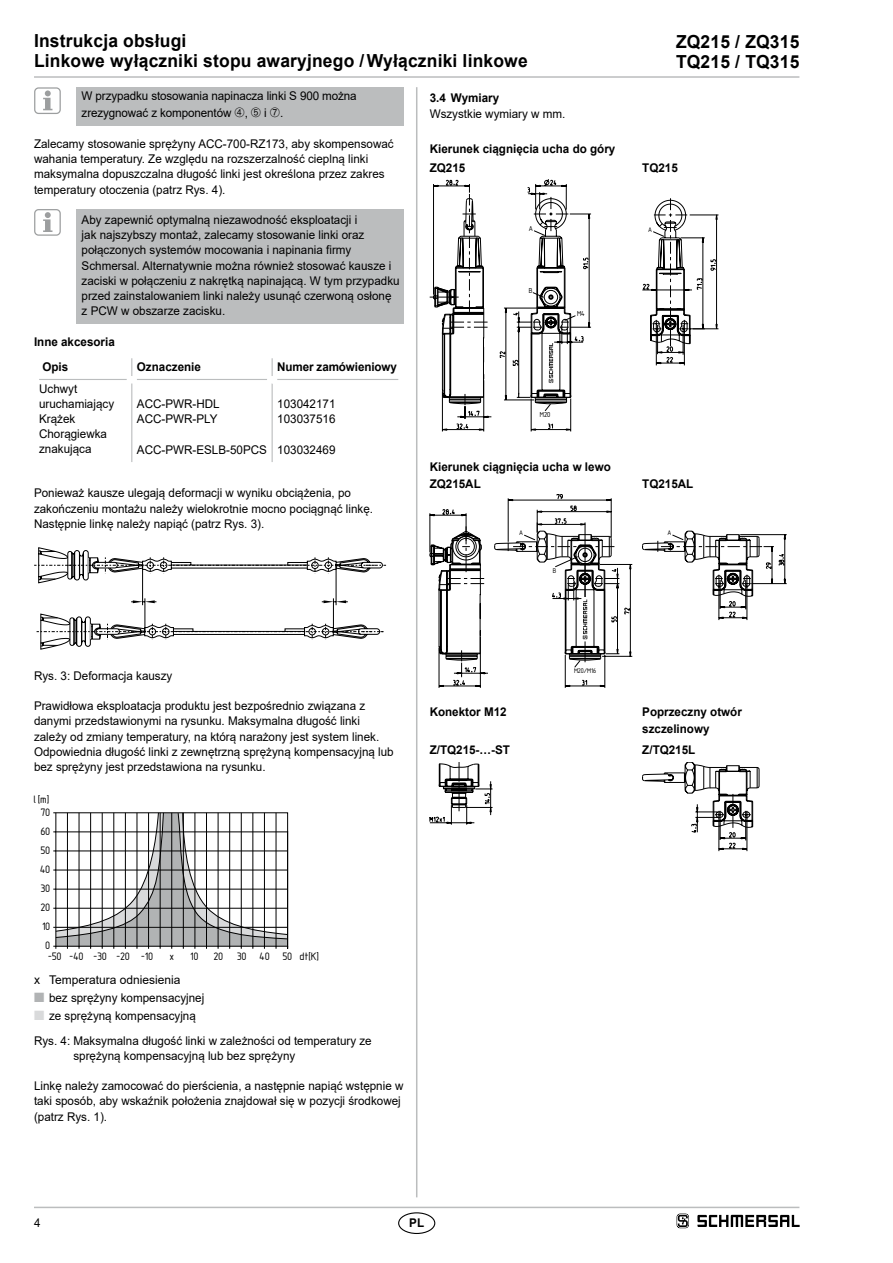
<style>
.page{position:relative;width:893px;height:1263px;background:#fff}
.page>*{position:absolute;margin:0;border:0;box-sizing:border-box;transform-origin:0 0}
.t1{font:700 18px/20.2px "Arial";letter-spacing:.01em;color:#000}
.t2{font:12px/15.1px "Arial";color:#000}
.t3{font:700 12px/25.8px "Arial";color:#000}
.t4{font:11.25px/10.2px "Isonorm 3098";color:#000}
.t5{font:10.65px "Isonorm 3098";color:#000}
.t6{font:7.5px "Isonorm 3098";color:#000}
.s1{color:#b1b3b4}
.s2{color:#d9dadb}
</style>
<div class="page">
<hr style="left:34px;top:1207px;width:765px;height:1px;background:#bbbdbe">
<hr style="left:34px;top:76px;width:765px;height:2px;background:#bbbdbe">
<hr style="left:416px;top:87px;width:1px;height:1110px;background:#bbbdbe">
<div style="left:398px;top:1212px;width:37px;height:22px;border:1px solid #000;border-radius:50%"></div>
<div style="left:77px;top:87px;width:327px;height:39px;background:#bbbdbe"></div>
<svg style="left:43px;top:90px;width:9px;height:20px"></svg>
<div style="left:34px;top:87px;width:27px;height:27px;border:1px solid #9c9e9f;border-radius:4px"></div>
<div style="left:77px;top:209px;width:327px;height:115px;background:#bbbdbe"></div>
<svg style="left:43px;top:212px;width:9px;height:20px"></svg>
<div style="left:34px;top:209px;width:27px;height:27px;border:1px solid #9c9e9f;border-radius:4px"></div>
<hr style="left:131px;top:383px;width:1px;height:79px;background:#bbbdbe">
<hr style="left:272px;top:383px;width:1px;height:79px;background:#bbbdbe">
<svg style="left:131px;top:358px;width:142px;height:18px"></svg>
<hr style="left:39px;top:379px;width:88px;height:1px;background:#bbbdbe">
<hr style="left:137px;top:379px;width:130px;height:1px;background:#bbbdbe">
<hr style="left:277px;top:379px;width:121px;height:1px;background:#bbbdbe">
<hr style="left:142px;top:565px;width:1px;height:40px;background:#000">
<hr style="left:145px;top:598px;width:1px;height:34px;background:#000">
<svg style="left:131px;top:600px;width:25px;height:3px"></svg>
<hr style="left:336px;top:565px;width:1px;height:40px;background:#000">
<hr style="left:333px;top:598px;width:1px;height:34px;background:#000">
<svg style="left:322px;top:600px;width:26px;height:3px"></svg>
<svg style="left:37px;top:613px;width:346px;height:37px"></svg>
<svg style="left:34px;top:547px;width:352px;height:37px"></svg>
<svg style="left:53px;top:812px;width:235px;height:137px"></svg>
<svg style="left:430px;top:179px;width:161px;height:252px"></svg>
<svg style="left:642px;top:198px;width:76px;height:167px"></svg>
<svg style="left:430px;top:494px;width:202px;height:194px"></svg>
<svg style="left:642px;top:531px;width:145px;height:89px"></svg>
<svg style="left:430px;top:762px;width:63px;height:63px"></svg>
<svg style="left:642px;top:762px;width:117px;height:89px"></svg>
<svg style="left:677px;top:1213px;width:12px;height:15px"></svg>
<svg style="left:697px;top:1215px;width:102px;height:12px"></svg>
<h1 class="t1" style="left:34px;top:31px;width:495px">Instrukcja obsługi<br>Linkowe wyłączniki stopu awaryjnego /Wyłączniki linkowe</h1>
<h1 class="t1" style="left:676px;top:32px;width:125px">ZQ215 / ZQ315<br>TQ215 / TQ315</h1>
<p class="t2" style="left:82px;top:87px;width:277px;line-height:17.1px">W przypadku stosowania napinacza linki S 900 można zrezygnować z komponentów ➃, ➄ i ➆.</p>
<p class="t2" style="left:34px;top:136px;width:361px">Zalecamy stosowanie sprężyny ACC-700-RZ173, aby skompensować wahania temperatury. Ze względu na rozszerzalność cieplną linki maksymalna dopuszczalna długość linki jest określona przez zakres temperatury otoczenia (patrz Rys. 4).</p>
<p class="t2" style="left:82px;top:212px;width:320px">Aby zapewnić optymalną niezawodność eksploatacji i<br>jak najszybszy montaż, zalecamy stosowanie linki oraz połączonych systemów mocowania i napinania firmy Schmersal. Alternatywnie można również stosować kausze i zaciski w połączeniu z nakrętką napinającą. W tym przypadku przed zainstalowaniem linki należy usunąć czerwoną osłonę z PCW w obszarze zacisku.</p>
<p class="t3" style="left:42px;top:328px;width:74px;text-indent:-8px">Inne akcesoria<br>Opis</p>
<p class="t3" style="left:137px;top:354px;width:66px">Oznaczenie</p>
<p class="t3" style="left:277px;top:354px;width:121px">Numer zamówieniowy</p>
<p class="t2" style="left:39px;top:381px;width:77px">Uchwyt uruchamiający<br>Krążek<br>Chorągiewka znakująca</p>
<p class="t2" style="left:137px;top:396px;width:84px">ACC-PWR-HDL<br>ACC-PWR-PLY</p>
<p class="t2" style="left:137px;top:442px;width:131px">ACC-PWR-ESLB-50PCS</p>
<p class="t2" style="left:277px;top:396px;width:60px">103042171<br>103037516</p>
<p class="t2" style="left:277px;top:442px;width:60px">103032469</p>
<p class="t2" style="left:34px;top:486px;width:340px">Ponieważ kausze ulegają deformacji w wyniku obciążenia, po zakończeniu montażu należy wielokrotnie mocno pociągnąć linkę.<br>Następnie linkę należy napiąć (patrz Rys. 3).</p>
<p class="t3" style="left:430px;top:85px;width:71px">3.4 Wymiary</p>
<p class="t2" style="left:430px;top:106px;width:137px">Wszystkie wymiary w mm.</p>
<p class="t3" style="left:430px;top:140px;width:187px;line-height:19px">Kierunek ciągnięcia ucha do góry<br>ZQ215</p>
<p class="t6" style="left:529px;top:225px;width:5px">A</p>
<p class="t6" style="left:529px;top:286px;width:5px">B</p>
<p class="t6" style="left:577px;top:309px;width:9px">M4</p>
<p class="t3" style="left:642px;top:155px;width:37px">TQ215</p>
<p class="t5" style="left:648px;top:222px;width:5px">A</p>
<p class="t6" style="left:540px;top:410px;width:12px">M20</p>
<p class="t3" style="left:430px;top:458px;width:183px;line-height:17px">Kierunek ciągnięcia ucha w lewo<br>ZQ215AL</p>
<p class="t3" style="left:642px;top:471px;width:53px">TQ215AL</p>
<p class="t5" style="left:519px;top:525px;width:5px">A</p>
<p class="t5" style="left:668px;top:525px;width:5px">A</p>
<p class="t5" style="left:553px;top:563px;width:5px">B</p>
<p class="t2" style="left:34px;top:668px;width:140px">Rys. 3: Deformacja kauszy</p>
<p class="t2" style="left:34px;top:698px;width:361px">Prawidłowa eksploatacja produktu jest bezpośrednio związana z danymi przedstawionymi na rysunku. Maksymalna długość linki zależy od zmiany temperatury, na którą narażony jest system linek.<br>Odpowiednia długość linki z zewnętrzną sprężyną kompensacyjną lub bez sprężyny jest przedstawiona na rysunku.</p>
<p class="t4" style="left:34px;top:794px;width:17px">l [m]</p>
<p class="t4" style="left:41px;top:807px;width:11px">70</p>
<p class="t4" style="left:41px;top:826px;width:11px">60</p>
<p class="t4" style="left:41px;top:845px;width:11px">50</p>
<p class="t4" style="left:40px;top:864px;width:12px">40</p>
<p class="t4" style="left:41px;top:883px;width:11px">30</p>
<p class="t4" style="left:41px;top:903px;width:11px">20</p>
<p class="t4" style="left:43px;top:922px;width:9px">10</p>
<p class="t4" style="left:46px;top:941px;width:109px">0<br>-50 -40 -30 -20 -10</p>
<p class="t4" style="left:170px;top:951px;width:6px">x</p>
<p class="t4" style="left:260px;top:951px;width:61px">40 50 dt[K]</p>
<p class="t4" style="left:191px;top:951px;width:9px">10</p>
<p class="t4" style="left:214px;top:951px;width:34px">20 30</p>
<p class="t2" style="left:34px;top:972px;width:148px">x Temperatura odniesienia</p>
<p class="t2" style="left:34px;top:990px;width:172px"><span class="s1">■</span> bez sprężyny kompensacyjnej</p>
<p class="t2" style="left:34px;top:1003px;width:339px;line-height:24.9px"><span class="s2">■</span> ze sprężyną kompensacyjną<br>Rys. 4: Maksymalna długość linki w zależności od temperatury ze</p>
<p class="t2" style="left:73px;top:1048px;width:223px">sprężyną kompensacyjną lub bez sprężyny</p>
<p class="t2" style="left:34px;top:1078px;width:371px">Linkę należy zamocować do pierścienia, a następnie napiąć wstępnie w taki sposób, aby wskaźnik położenia znajdował się w pozycji środkowej (patrz Rys. 1).</p>
<p class="t5" style="left:574px;top:663px;width:24px">M20/M16</p>
<p class="t3" style="left:430px;top:699px;width:78px">Konektor M12</p>
<p class="t3" style="left:642px;top:703px;width:101px;line-height:17.1px">Poprzeczny otwór szczelinowy</p>
<p class="t3" style="left:430px;top:737px;width:82px">Z/TQ215-…-ST</p>
<p class="t3" style="left:642px;top:737px;width:55px">Z/TQ215L</p>
<p class="t2" style="left:34px;top:1215px;width:8px">4</p>
<p class="t3" style="left:409px;top:1210px;width:16px">PL</p>
</div>
